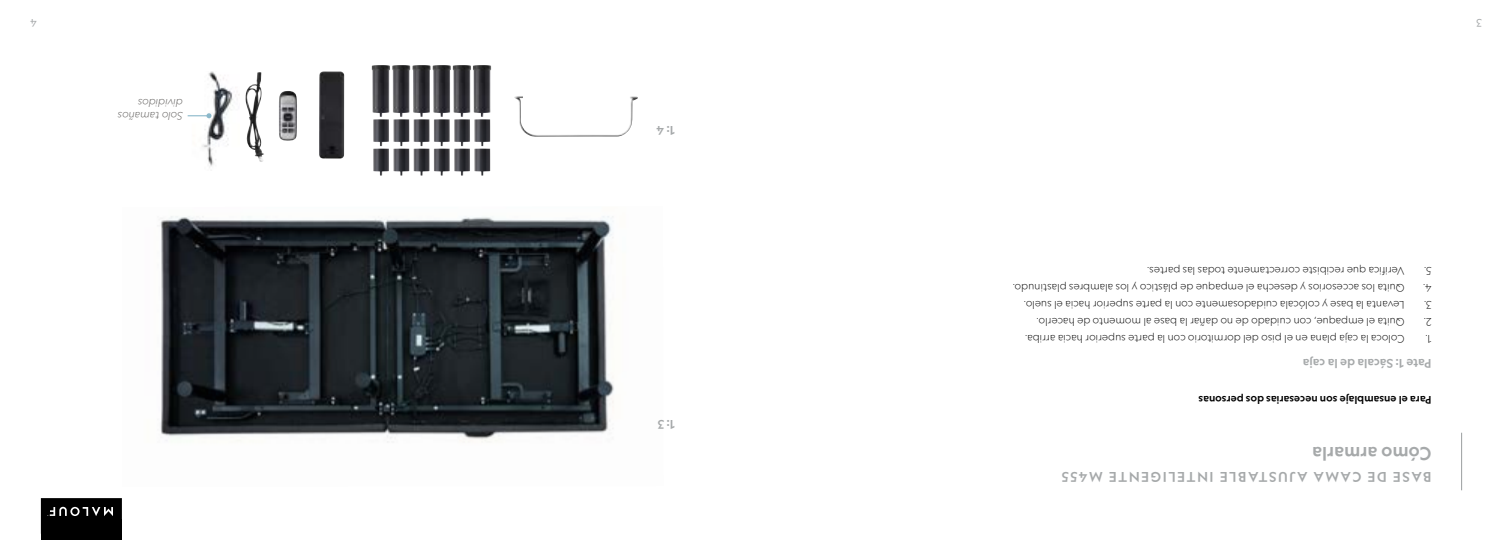
<style>
.page{position:relative;width:1512px;height:540px;background:#fff}
.page>*{position:absolute;margin:0;border:0;box-sizing:border-box;transform-origin:0 0}
.t1{font:500 18px "Geograph";color:#a6a9aa}
.t2{font:500 13.5px "Geograph";letter-spacing:.125em;color:#a6a9aa}
.t3{font:500 12px "Geograph";color:#a6a9aa}
.t4{font:300 10.5px "Geograph";color:#000}
.t5{font:500 10.5px "Geograph";color:#000}
.t6{font:italic 300 10.5px/12.6px "Geograph";color:#5e5c5a}
.t7{font:10.5px "Geograph";color:#a6a9aa}
</style>
<div class="page">
<hr style="left:1461px;top:433px;width:1px;height:57px;background:#a6a9aa">
<div style="left:41px;top:519px;width:81px;height:21px;background:#000"></div>
<svg style="left:41px;top:498px;width:81px;height:21px;background:#1e1e1e"></svg>
<img style="left:160px;top:216px;width:454px;height:227px">
<img style="left:202px;top:71px;width:37px;height:96px">
<svg style="left:188px;top:113px;width:23px;height:5px"></svg>
<img style="left:279px;top:91px;width:18px;height:50px">
<img style="left:319px;top:71px;width:25px;height:88px">
<img style="left:245px;top:72px;width:19px;height:90px">
<img style="left:514px;top:96px;width:124px;height:41px">
<img style="left:474px;top:119px;width:16px;height:27px">
<img style="left:474px;top:148px;width:16px;height:28px">
<img style="left:454px;top:119px;width:16px;height:27px">
<img style="left:454px;top:148px;width:16px;height:28px">
<img style="left:434px;top:119px;width:16px;height:27px">
<img style="left:434px;top:148px;width:16px;height:28px">
<img style="left:393px;top:119px;width:16px;height:27px">
<img style="left:393px;top:148px;width:16px;height:28px">
<img style="left:413px;top:119px;width:17px;height:27px">
<img style="left:413px;top:148px;width:17px;height:28px">
<img style="left:373px;top:119px;width:16px;height:27px">
<img style="left:373px;top:148px;width:16px;height:28px">
<img style="left:473px;top:65px;width:18px;height:52px">
<img style="left:453px;top:65px;width:18px;height:52px">
<img style="left:412px;top:65px;width:39px;height:52px">
<img style="left:392px;top:65px;width:18px;height:52px">
<img style="left:372px;top:65px;width:18px;height:52px">
<p class="t7" style="left:37px;top:29px;width:8px;rotate:-180deg">4</p>
<p class="t6" style="left:183px;top:122px;width:66px;rotate:-180deg">Solo tamaños divididos</p>
<p class="t3" style="left:675px;top:138px;width:20px;rotate:-180deg">1: 4</p>
<p class="t3" style="left:675px;top:433px;width:19px;rotate:-180deg">1: 3</p>
<p class="t7" style="left:1482px;top:29px;width:7px;rotate:-180deg">3</p>
<p class="t4" style="left:1405px;top:277px;width:259px;rotate:-180deg">Verifica que recibiste correctamente todas las partes.</p>
<p class="t4" style="left:1432px;top:277px;width:9px;rotate:-180deg">5.</p>
<p class="t4" style="left:1405px;top:294px;width:394px;rotate:-180deg">Quita los accesorios y desecha el empaque de plástico y los alambres plastinudo.</p>
<p class="t4" style="left:1432px;top:294px;width:10px;rotate:-180deg">4.</p>
<p class="t4" style="left:1405px;top:311px;width:382px;rotate:-180deg">Levanta la base y colócala cuidadosamente con la parte superior hacia el suelo.</p>
<p class="t4" style="left:1432px;top:311px;width:9px;rotate:-180deg">3.</p>
<p class="t4" style="left:1405px;top:328px;width:370px;rotate:-180deg">Quita el empaque, con cuidado de no dañar la base al momento de hacerlo.</p>
<p class="t4" style="left:1432px;top:328px;width:9px;rotate:-180deg">2.</p>
<p class="t4" style="left:1405px;top:346px;width:381px;rotate:-180deg">Coloca la caja plana en el piso del dormitorio con la parte superior hacia arriba.</p>
<p class="t4" style="left:1432px;top:346px;width:8px;rotate:-180deg">1.</p>
<p class="t3" style="left:1432px;top:371px;width:130px;rotate:-180deg">Pate 1: Sácala de la caja</p>
<p class="t5" style="left:1432px;top:406px;width:234px;rotate:-180deg">Para el ensamblaje son necesarias dos personas</p>
<h1 class="t1" style="left:1432px;top:465px;width:121px;rotate:-180deg">Cómo armarla</h1>
<p class="t2" style="left:1432px;top:485px;width:371px;rotate:-180deg">BASE DE CAMA AJUSTABLE INTELIGENTE M455</p>
</div>
